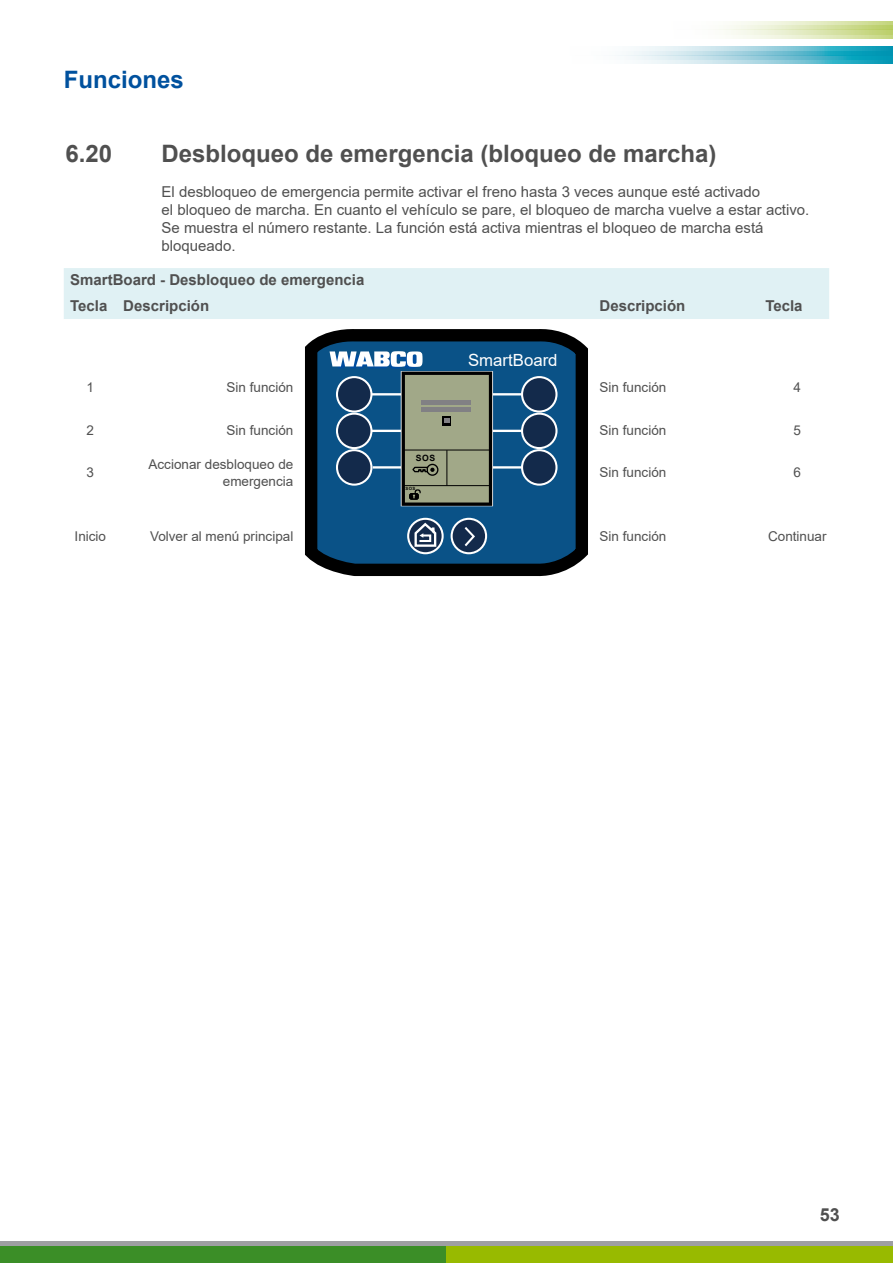
<style>
.page{position:relative;width:893px;height:1263px;background:#fff}
.page>*{position:absolute;margin:0;border:0;box-sizing:border-box;transform-origin:0 0}
.t1{font:700 24px "Arial";color:#505050}
.t2{font:700 24px "Arial";color:#00519e}
.t3{font:700 18px "Arial";color:#505050}
.t4{font:16.8px "Arial";color:#fff}
.t5{font:15px/18px "Arial";color:#505050}
.t6{font:700 15px/25.5px "Arial";color:#505050}
.t7{font:13.5px/16.2px "Arial";color:#505050;text-align:right}
.t8{font:700 8.7px "Arial";color:#000}
.t9{font:700 4.35px "Arial";color:#000}
</style>
<div class="page">
<div style="left:0;top:1246px;width:446px;height:17px;background:#3b8e27"></div>
<div style="left:446px;top:1246px;width:447px;height:17px;background:#98ba00"></div>
<hr style="left:0;top:1242px;width:893px;height:4px;background:#9e9fa2">
<svg style="left:726px;top:34px;width:167px;height:4px"></svg>
<svg style="left:726px;top:30px;width:167px;height:4px"></svg>
<svg style="left:715px;top:21px;width:178px;height:9px"></svg>
<svg style="left:641px;top:60px;width:252px;height:4px"></svg>
<svg style="left:617px;top:55px;width:276px;height:5px"></svg>
<svg style="left:628px;top:47px;width:265px;height:8px;background:#88ccda"></svg>
<div style="left:64px;top:268px;width:765px;height:51px;background:#e0f1f4"></div>
<svg style="left:327px;top:329px;width:237px;height:4px"></svg>
<svg style="left:305px;top:333px;width:283px;height:244px;background:#17242e"></svg>
<svg style="left:318px;top:351px;width:257px;height:212px;background:#386683"></svg>
<h1 class="t2" style="left:64px;top:63px;width:122px">Funciones</h1>
<h1 class="t1" style="left:66px;top:137px;width:48px">6.20</h1>
<h1 class="t1" style="left:162px;top:137px;width:556px">Desbloqueo de emergencia (bloqueo de marcha)</h1>
<p class="t5" style="left:162px;top:183px;width:649px">El desbloqueo de emergencia permite activar el freno hasta 3 veces aunque esté activado<br>el bloqueo de marcha. En cuanto el vehículo se pare, el bloqueo de marcha vuelve a estar activo.<br>Se muestra el número restante. La función está activa mientras el bloqueo de marcha está bloqueado.</p>
<p class="t6" style="left:70px;top:268px;width:296px">SmartBoard - Desbloqueo de emergencia<br>Tecla Descripción</p>
<p class="t6" style="left:600px;top:293px;width:87px">Descripción</p>
<p class="t6" style="left:765px;top:293px;width:39px">Tecla</p>
<p class="t4" style="left:468px;top:348px;width:91px">SmartBoard</p>
<p class="t7" style="left:87px;top:379px;width:9px">1</p>
<p class="t7" style="left:227px;top:379px;width:68px">Sin función</p>
<p class="t7" style="left:600px;top:379px;width:68px">Sin función</p>
<p class="t7" style="left:794px;top:379px;width:9px">4</p>
<p class="t7" style="left:87px;top:422px;width:9px">2</p>
<p class="t7" style="left:227px;top:422px;width:68px">Sin función</p>
<p class="t7" style="left:600px;top:422px;width:68px">Sin función</p>
<p class="t7" style="left:794px;top:422px;width:9px">5</p>
<p class="t7" style="left:87px;top:464px;width:9px">3</p>
<p class="t7" style="left:149px;top:456px;width:146px">Accionar desbloqueo de emergencia</p>
<p class="t7" style="left:600px;top:464px;width:68px">Sin función</p>
<p class="t7" style="left:794px;top:464px;width:9px">6</p>
<p class="t8" style="left:416px;top:452px;width:21px">SOS</p>
<p class="t9" style="left:406px;top:486px;width:11px">SOS</p>
<p class="t7" style="left:75px;top:528px;width:33px">Inicio</p>
<p class="t7" style="left:150px;top:528px;width:145px">Volver al menú principal</p>
<p class="t7" style="left:600px;top:528px;width:68px">Sin función</p>
<p class="t7" style="left:768px;top:528px;width:60px">Continuar</p>
<p class="t3" style="left:820px;top:1202px;width:22px">53</p>
</div>
